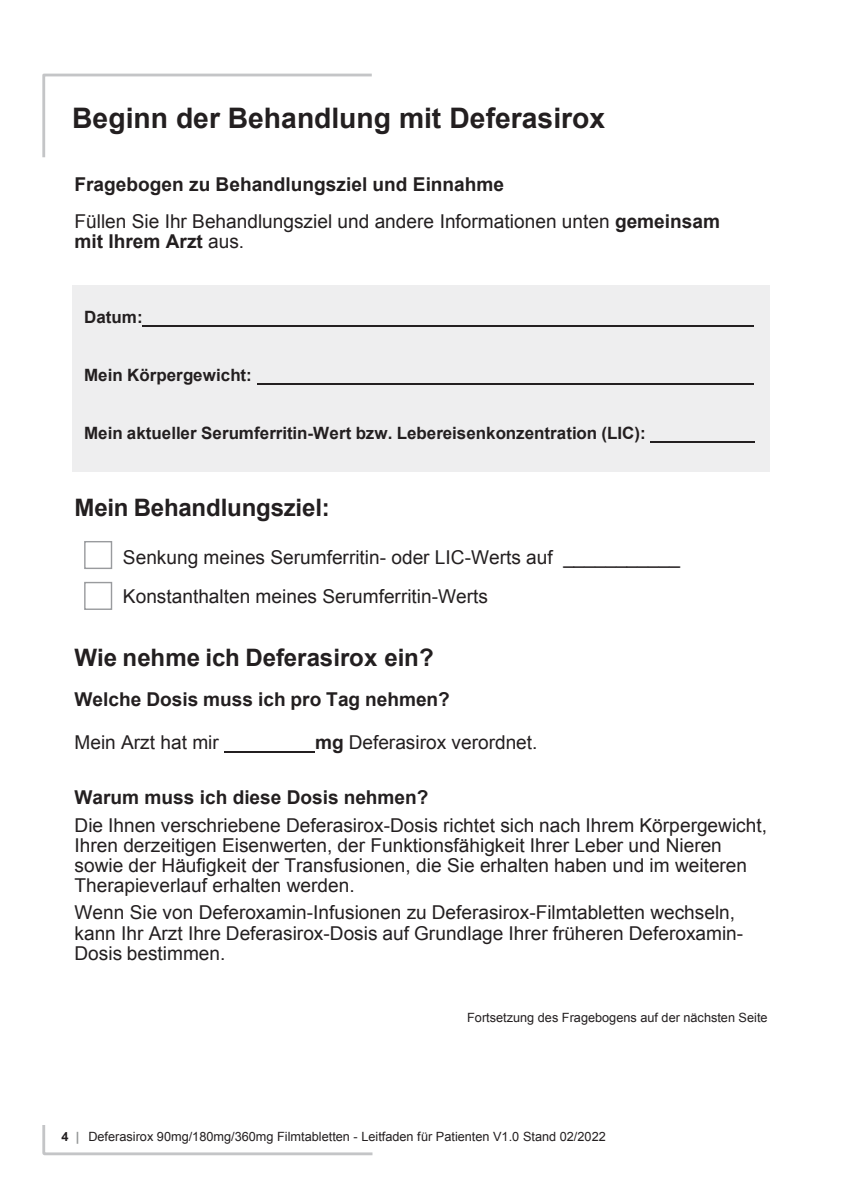
<style>
.page{position:relative;width:842px;height:1191px;background:#fff}
.page>*{position:absolute;margin:0;border:0;box-sizing:border-box;transform-origin:0 0}
.t1{font:700 28.2px "Arial";color:#231f20}
.t2{font:700 24px "Arial";letter-spacing:-.01em;color:#231f20}
.t3{font:19px/19.8px "Arial";color:#231f20}
.t4{font:700 19px "Arial";color:#231f20}
.t5{font:700 17px "Arial";color:#231f20}
.t6{font:12.8px "Arial";color:#231f20}
.s1{font-weight:700}
.s2{font-weight:400}
.s3{font-weight:700;color:#939595}
</style>
<div class="page">
<svg style="left:42px;top:1125px;width:331px;height:31px"></svg>
<svg style="left:42px;top:73px;width:330px;height:85px"></svg>
<hr style="left:224px;top:751px;width:91px;height:1px;background:#231f20">
<div style="left:84px;top:541px;width:28px;height:28px;border:1px solid #999b9e"></div>
<div style="left:84px;top:582px;width:28px;height:28px;border:1px solid #999b9e"></div>
<div style="left:72px;top:285px;width:697px;height:186px;background:#eeeeef"></div>
<hr style="left:142px;top:325px;width:612px;height:2px;background:#231f20">
<hr style="left:257px;top:383px;width:497px;height:1px;background:#231f20">
<hr style="left:650px;top:441px;width:105px;height:1px;background:#231f20">
<h1 class="t1" style="left:72px;top:99px;width:534px">Beginn der Behandlung mit Deferasirox</h1>
<p class="t3" style="left:75px;top:166px;width:647px;line-height:37.2px"><span class="s1">Fragebogen zu Behandlungsziel und Einnahme<br></span>Füllen Sie Ihr Behandlungsziel und andere Informationen unten <span class="s1">gemeinsam</span></p>
<p class="t4" style="left:75px;top:229px;width:171px">mit Ihrem Arzt <span class="s2">aus.</span></p>
<p class="t5" style="left:84px;top:306px;width:60px">Datum:</p>
<p class="t5" style="left:84px;top:364px;width:169px">Mein Körpergewicht:</p>
<p class="t5" style="left:84px;top:422px;width:563px">Mein aktueller Serumferritin-Wert bzw. Lebereisenkonzentration (LIC):</p>
<p class="t2" style="left:75px;top:491px;width:257px">Mein Behandlungsziel:</p>
<p class="t3" style="left:123px;top:538px;width:558px;line-height:39.2px">Senkung meines Serumferritin- oder LIC-Werts auf ___________<br>Konstanthalten meines Serumferritin-Werts</p>
<p class="t2" style="left:75px;top:642px;width:361px">Wie nehme ich Deferasirox ein?</p>
<p class="t4" style="left:75px;top:687px;width:377px">Welche Dosis muss ich pro Tag nehmen?</p>
<p class="t3" style="left:75px;top:732px;width:146px">Mein Arzt hat mir</p>
<p class="t3" style="left:315px;top:732px;width:224px"><span class="s1">mg</span> Deferasirox verordnet.</p>
<p class="t4" style="left:75px;top:785px;width:355px">Warum muss ich diese Dosis nehmen?</p>
<p class="t3" style="left:75px;top:816px;width:694px">Die Ihnen verschriebene Deferasirox-Dosis richtet sich nach Ihrem Körpergewicht, Ihren derzeitigen Eisenwerten, der Funktionsfähigkeit Ihrer Leber und Nieren sowie der Häufigkeit der Transfusionen, die Sie erhalten haben und im weiteren Therapieverlauf erhalten werden.</p>
<p class="t3" style="left:74px;top:902px;width:670px;line-height:20.6px">Wenn Sie von Deferoxamin-Infusionen zu Deferasirox-Filmtabletten wechseln, kann Ihr Arzt Ihre Deferasirox-Dosis auf Grundlage Ihrer früheren Deferoxamin-<br>Dosis bestimmen.</p>
<p class="t6" style="left:467px;top:1009px;width:302px">Fortsetzung des Fragebogens auf der nächsten Seite</p>
<p class="t6" style="left:61px;top:1128px;width:546px"><span class="s1">4</span> <span class="s3">|</span> Deferasirox 90mg/180mg/360mg Filmtabletten - Leitfaden für Patienten V1.0 Stand 02/2022</p>
</div>
